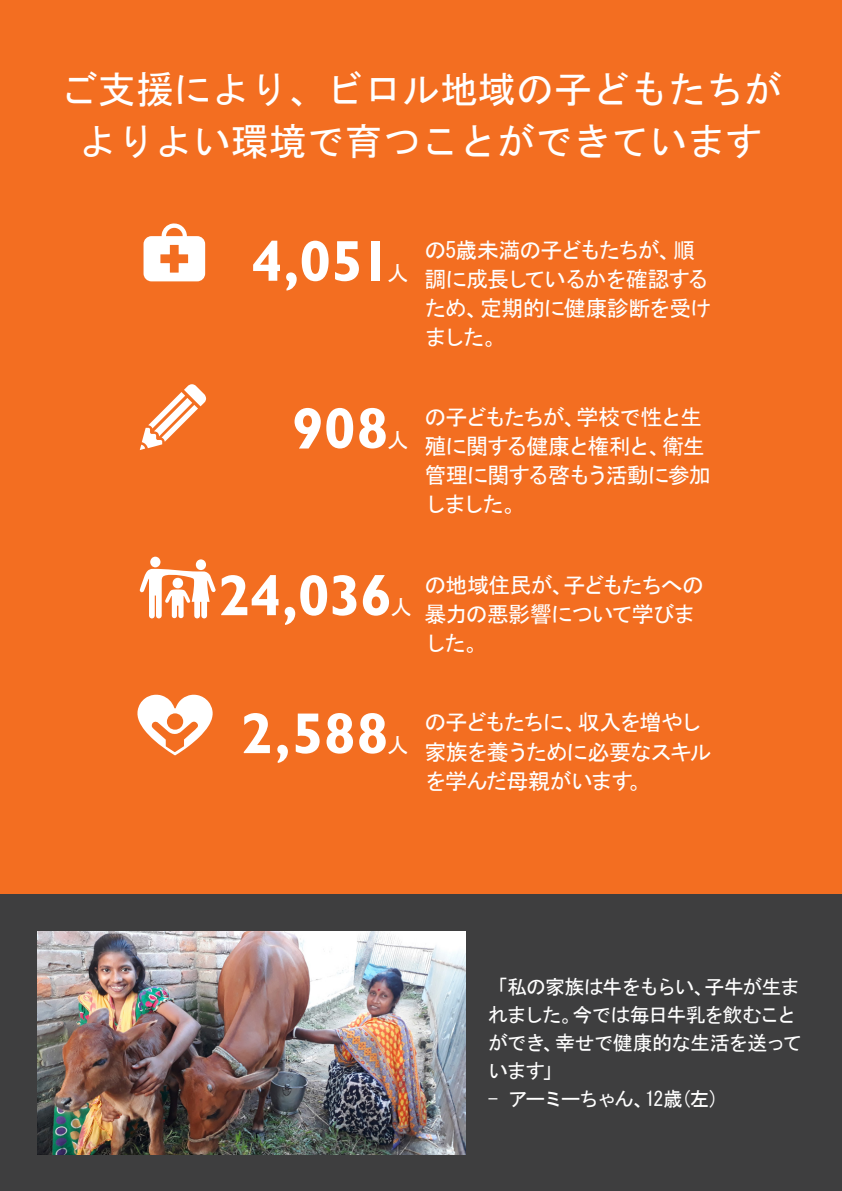
<style>
.page{position:relative;width:842px;height:1191px;background:#fff}
.page>*{position:absolute;margin:0;border:0;box-sizing:border-box;transform-origin:0 0}
.FY20_Highlight_Numbe{font:700 58px "Gill Sans Std";letter-spacing:-.005em;color:#fff}
.FY20_Head_Centre_ORA{font:38px/52px "MS Gothic";color:#fff;text-align:center}
.FY20_Highlight_Text{font:22px/29px "MS Gothic";letter-spacing:-.06em;color:#fff}
.FY20_Highlight_Numbe-2{font:22px "MS Gothic";color:#fff}
.FY20_Photo_Citation{font:20px/28px "MS Gothic";letter-spacing:-.07em;color:#fff}
.FY20_Photo_Citation-2{font:20px "MS Gothic";letter-spacing:-.11em;color:#fff}
</style>
<div class="page">
<div style="left:0;top:0;width:842px;height:905px;background:#f36e21"></div>
<div style="left:0;top:894px;width:842px;height:297px;background:#3e3e3f"></div>
<img style="left:37px;top:931px;width:428px;height:223px">
<svg style="left:144px;top:223px;width:61px;height:58px"></svg>
<div style="left:150px;top:556px;width:10px;height:11px;background:#fff;border-radius:50%"></div>
<div style="left:196px;top:559px;width:10px;height:11px;background:#fff;border-radius:50%"></div>
<svg style="left:140px;top:569px;width:76px;height:49px"></svg>
<svg style="left:140px;top:384px;width:66px;height:66px"></svg>
<svg style="left:137px;top:694px;width:76px;height:61px"></svg>
<p class="FY20_Head_Centre_ORA" style="left:60px;top:63px;width:724px">ご支援により、ビロル地域の子どもたちがよりよい環境で育つことができています</p>
<p class="FY20_Highlight_Numbe" style="left:251px;top:227px;width:142px">4,051</p>
<p class="FY20_Highlight_Numbe-2" style="left:387px;top:262px;width:23px">人</p>
<p class="FY20_Highlight_Text" style="left:424px;top:236px;width:288px">の5歳未満の子どもたちが、順調に成長しているかを確認するため、定期的に健康診断を受けました。</p>
<p class="FY20_Highlight_Numbe" style="left:292px;top:394px;width:98px">908</p>
<p class="FY20_Highlight_Numbe-2" style="left:387px;top:429px;width:23px">人</p>
<p class="FY20_Highlight_Text" style="left:424px;top:403px;width:288px">の子どもたちが、学校で性と生殖に関する健康と権利と、衛生管理に関する啓もう活動に参加しました。</p>
<p class="FY20_Highlight_Numbe" style="left:218px;top:561px;width:176px">24,036</p>
<p class="FY20_Highlight_Numbe-2" style="left:390px;top:596px;width:23px">人</p>
<p class="FY20_Highlight_Text" style="left:424px;top:570px;width:281px">の地域住民が、子どもたちへの暴力の悪影響について学びました。</p>
<p class="FY20_Highlight_Numbe" style="left:241px;top:699px;width:149px">2,588</p>
<p class="FY20_Highlight_Numbe-2" style="left:387px;top:734px;width:23px">人</p>
<p class="FY20_Highlight_Text" style="left:424px;top:708px;width:289px">の子どもたちに、収入を増やし家族を養うために必要なスキルを学んだ母親がいます。</p>
<p class="FY20_Photo_Citation" style="left:488px;top:973px;width:316px">「私の家族は牛をもらい、子牛が生まれました。今では毎日牛乳を飲むことができ、幸せで健康的な生活を送っています」</p>
<p class="FY20_Photo_Citation-2" style="left:488px;top:1089px;width:232px">- アーミーちゃん、12歳(左)</p>
</div>
